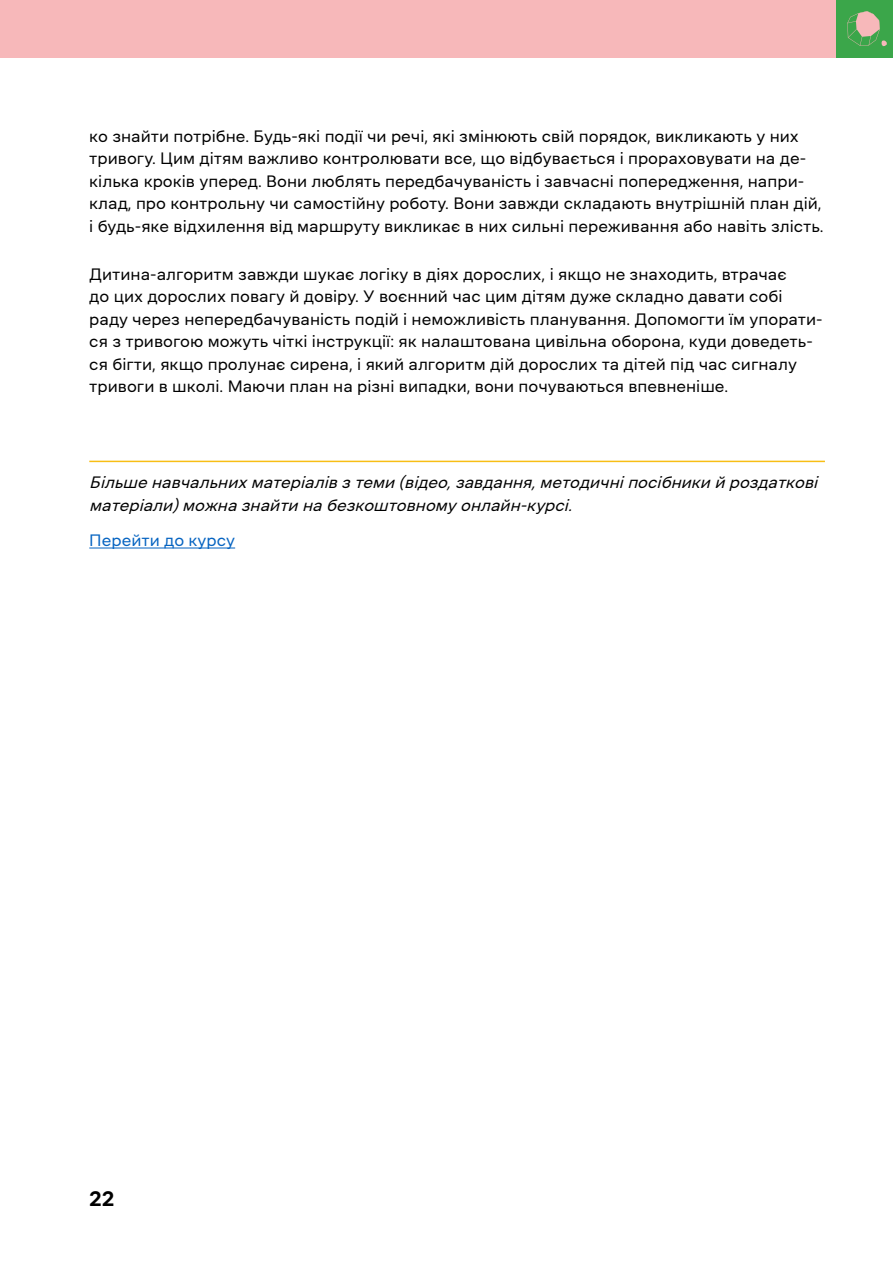
<style>
.page{position:relative;width:893px;height:1263px;background:#fff}
.page>*{position:absolute;margin:0;border:0;box-sizing:border-box;transform-origin:0 0}
.t1{font:700 21px "Inerta";color:#000}
.t2{font:16.5px/22.5px "Inerta";color:#000}
.t3{font:italic 16.5px/22.5px "Inerta";color:#000}
.t4{font:16.5px "Inerta";color:#0563c1}
</style>
<div class="page">
<div style="left:0;top:0;width:893px;height:57px;background:#f7b8ba"></div>
<div style="left:836px;top:0;width:57px;height:57px;background:#3ba64a"></div>
<svg style="left:847px;top:11px;width:40px;height:35px"></svg>
<hr style="left:89px;top:461px;width:736px;height:1px;background:#f8be15">
<hr style="left:89px;top:548px;width:146px;height:1px;background:#0563c1">
<p class="t2" style="left:89px;top:125px;width:736px">ко знайти потрібне. Будь-які події чи речі, які змінюють свій порядок, викликають у них тривогу. Цим дітям важливо контролювати все, що відбувається і прораховувати на де&shy;кілька кроків уперед. Вони люблять передбачуваність і завчасні попередження, напри&shy;клад, про контрольну чи самостійну роботу. Вони завжди складають внутрішній план дій, і будь-яке відхилення від маршруту викликає в них сильні переживання або навіть злість.</p>
<p class="t2" style="left:89px;top:263px;width:735px">Дитина-алгоритм завжди шукає логіку в діях дорослих, і якщо не знаходить, втрачає<br>до цих дорослих повагу й довіру. У воєнний час цим дітям дуже складно давати собі раду через непередбачуваність подій і неможливість планування. Допомогти їм упорати&shy;ся з тривогою можуть чіткі інструкції: як налаштована цивільна оборона, куди доведеть&shy;ся бігти, якщо пролунає сирена, і який алгоритм дій дорослих та дітей під час сигналу тривоги в школі. Маючи план на різні випадки, вони почуваються впевненіше.</p>
<p class="t3" style="left:89px;top:471px;width:734px">Більше навчальних матеріалів з теми (відео,завдання,методичніпосібники й роздаткові матеріали)можна знайти на безкоштовному онлайн-курсі.</p>
<p class="t4" style="left:89px;top:531px;width:147px">Перейти до курсу</p>
<p class="t1" style="left:89px;top:1187px;width:27px">22</p>
</div>
